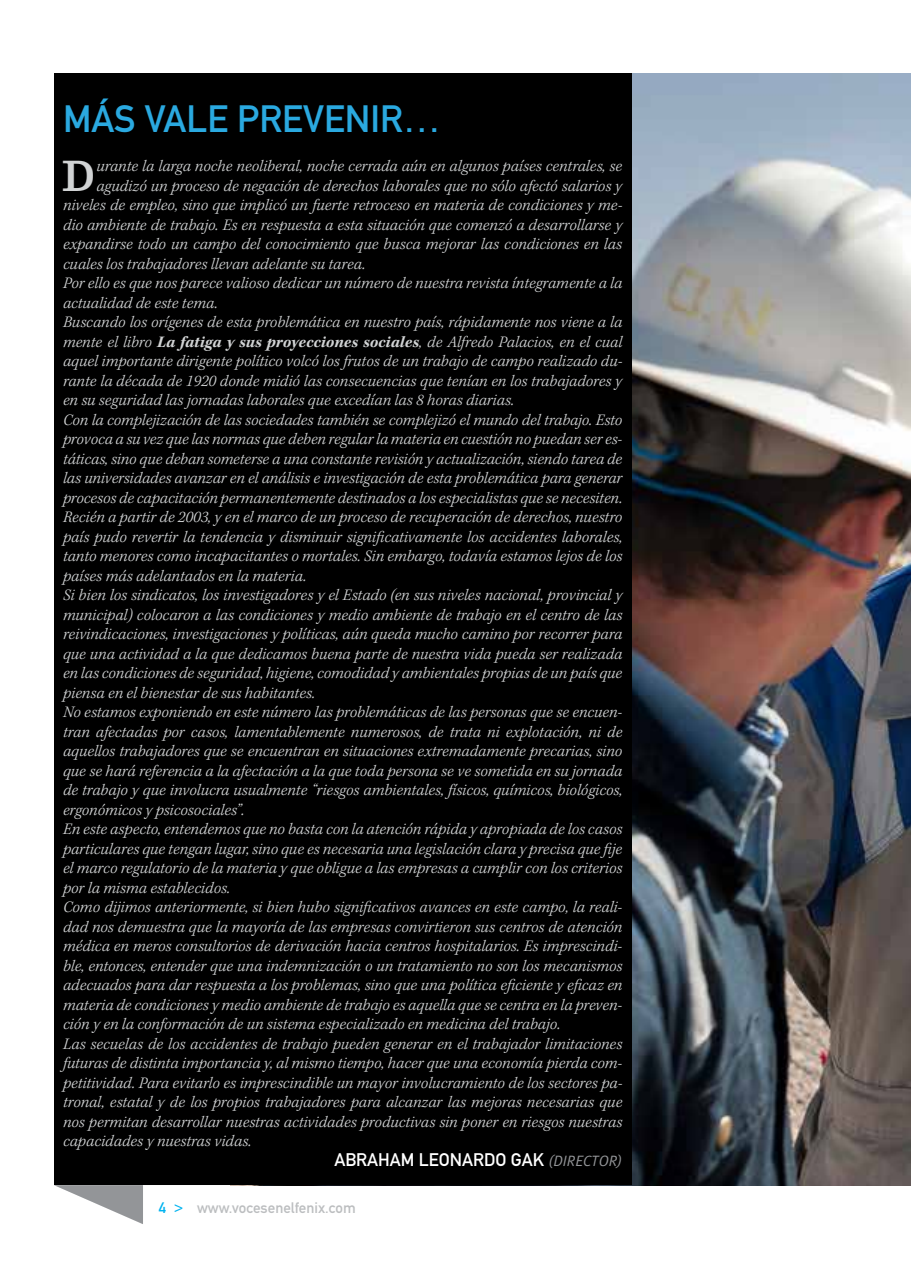
<style>
.page{position:relative;width:911px;height:1263px;background:#fff}
.page>*{position:absolute;margin:0;border:0;box-sizing:border-box;transform-origin:0 0}
.t1{font:700 46.35px "Egyptienne F";color:#d1d3d4}
.t2{font:37.5px "DIN Mittelschrift";color:#2aa9e0}
.t3{font:18px "DIN Mittelschrift";color:#fff}
.t4{font:italic 300 16.5px "Kepler Std";color:#d1d3d4}
.t5{font:15px "DIN Mittelschrift";color:#bcbec0}
.t6{font:italic 15px "Meta Plus Normal";color:#939598}
.s1{font-weight:700}
.s2{color:#00b3f0}
</style>
<div class="page">
<img style="left:631px;top:74px;width:280px;height:1111px">
<div style="left:54px;top:74px;width:577px;height:1111px;background:#000"></div>
<svg style="left:54px;top:1185px;width:89px;height:39px"></svg>
<h2 class="t2" style="left:63px;top:97px;width:379px">Más vale prevenir…</h2>
<h1 class="t1" style="left:62px;top:150px;width:35px">D</h1>
<p class="t4" style="left:96px;top:156px;width:527px">urante la larga noche neoliberal, noche cerrada aún en algunos países centrales, se</p>
<p class="t4" style="left:96px;top:176px;width:527px">agudizó un proceso de negación de derechos laborales que no sólo afectó salarios y</p>
<p class="t4" style="left:63px;top:195px;width:561px">niveles de empleo, sino que implicó un fuerte retroceso en materia de condiciones y me-</p>
<p class="t4" style="left:63px;top:215px;width:561px">dio ambiente de trabajo. Es en respuesta a esta situación que comenzó a desarrollarse y</p>
<p class="t4" style="left:63px;top:234px;width:561px">expandirse todo un campo del conocimiento que busca mejorar las condiciones en las</p>
<p class="t4" style="left:63px;top:254px;width:304px">cuales los trabajadores llevan adelante su tarea.</p>
<p class="t4" style="left:63px;top:273px;width:561px">Por ello es que nos parece valioso dedicar un número de nuestra revista íntegramente a la</p>
<p class="t4" style="left:63px;top:293px;width:156px">actualidad de este tema.</p>
<p class="t4" style="left:63px;top:312px;width:561px">Buscando los orígenes de esta problemática en nuestro país, rápidamente nos viene a la</p>
<p class="t4" style="left:63px;top:332px;width:561px">mente el libro <span class="s1">La fatiga y sus proyecciones sociales</span>, de Alfredo Palacios, en el cual</p>
<p class="t4" style="left:63px;top:351px;width:561px">aquel importante dirigente político volcó los frutos de un trabajo de campo realizado du-</p>
<p class="t4" style="left:63px;top:371px;width:561px">rante la década de 1920 donde midió las consecuencias que tenían en los trabajadores y</p>
<p class="t4" style="left:63px;top:390px;width:453px">en su seguridad las jornadas laborales que excedían las 8 horas diarias.</p>
<p class="t4" style="left:63px;top:410px;width:561px">Con la complejización de las sociedades también se complejizó el mundo del trabajo. Esto</p>
<p class="t4" style="left:63px;top:429px;width:561px">provoca a su vez que las normas que deben regular la materia en cuestión no puedan ser es-</p>
<p class="t4" style="left:63px;top:449px;width:561px">táticas, sino que deban someterse a una constante revisión y actualización, siendo tarea de</p>
<p class="t4" style="left:63px;top:468px;width:561px">las universidades avanzar en el análisis e investigación de esta problemática para generar</p>
<p class="t4" style="left:63px;top:488px;width:561px">procesos de capacitación permanentemente destinados a los especialistas que se necesiten.</p>
<p class="t4" style="left:63px;top:507px;width:561px">Recién a partir de 2003, y en el marco de un proceso de recuperación de derechos, nuestro</p>
<p class="t4" style="left:63px;top:527px;width:561px">país pudo revertir la tendencia y disminuir significativamente los accidentes laborales,</p>
<p class="t4" style="left:63px;top:546px;width:561px">tanto menores como incapacitantes o mortales. Sin embargo, todavía estamos lejos de los</p>
<p class="t4" style="left:63px;top:566px;width:245px">países más adelantados en la materia.</p>
<p class="t4" style="left:63px;top:585px;width:561px">Si bien los sindicatos, los investigadores y el Estado (en sus niveles nacional, provincial y</p>
<p class="t4" style="left:63px;top:605px;width:561px">municipal) colocaron a las condiciones y medio ambiente de trabajo en el centro de las</p>
<p class="t4" style="left:63px;top:624px;width:561px">reivindicaciones, investigaciones y políticas, aún queda mucho camino por recorrer para</p>
<p class="t4" style="left:63px;top:644px;width:561px">que una actividad a la que dedicamos buena parte de nuestra vida pueda ser realizada</p>
<p class="t4" style="left:63px;top:663px;width:561px">en las condiciones de seguridad, higiene, comodidad y ambientales propias de un país que</p>
<p class="t4" style="left:63px;top:683px;width:253px">piensa en el bienestar de sus habitantes.</p>
<p class="t4" style="left:63px;top:702px;width:561px">No estamos exponiendo en este número las problemáticas de las personas que se encuen-</p>
<p class="t4" style="left:63px;top:722px;width:561px">tran afectadas por casos, lamentablemente numerosos, de trata ni explotación, ni de</p>
<p class="t4" style="left:63px;top:742px;width:561px">aquellos trabajadores que se encuentran en situaciones extremadamente precarias, sino</p>
<p class="t4" style="left:63px;top:761px;width:561px">que se hará referencia a la afectación a la que toda persona se ve sometida en su jornada</p>
<p class="t4" style="left:63px;top:781px;width:561px">de trabajo y que involucra usualmente “riesgos ambientales, físicos, químicos, biológicos,</p>
<p class="t4" style="left:63px;top:800px;width:183px">ergonómicos y psicosociales”.</p>
<p class="t4" style="left:63px;top:820px;width:561px">En este aspecto, entendemos que no basta con la atención rápida y apropiada de los casos</p>
<p class="t4" style="left:63px;top:839px;width:561px">particulares que tengan lugar, sino que es necesaria una legislación clara y precisa que fije</p>
<p class="t4" style="left:63px;top:859px;width:561px">el marco regulatorio de la materia y que obligue a las empresas a cumplir con los criterios</p>
<p class="t4" style="left:63px;top:878px;width:168px">por la misma establecidos.</p>
<p class="t4" style="left:63px;top:898px;width:561px">Como dijimos anteriormente, si bien hubo significativos avances en este campo, la reali-</p>
<p class="t4" style="left:63px;top:917px;width:561px">dad nos demuestra que la mayoría de las empresas convirtieron sus centros de atención</p>
<p class="t4" style="left:63px;top:937px;width:561px">médica en meros consultorios de derivación hacia centros hospitalarios. Es imprescindi-</p>
<p class="t4" style="left:63px;top:956px;width:561px">ble, entonces, entender que una indemnización o un tratamiento no son los mecanismos</p>
<p class="t4" style="left:63px;top:976px;width:561px">adecuados para dar respuesta a los problemas, sino que una política eficiente y eficaz en</p>
<p class="t4" style="left:63px;top:995px;width:561px">materia de condiciones y medio ambiente de trabajo es aquella que se centra en la preven-</p>
<p class="t4" style="left:63px;top:1015px;width:499px">ción y en la conformación de un sistema especializado en medicina del trabajo.</p>
<p class="t4" style="left:63px;top:1034px;width:561px">Las secuelas de los accidentes de trabajo pueden generar en el trabajador limitaciones</p>
<p class="t4" style="left:63px;top:1054px;width:561px">futuras de distinta importancia y, al mismo tiempo, hacer que una economía pierda com-</p>
<p class="t4" style="left:63px;top:1073px;width:561px">petitividad. Para evitarlo es imprescindible un mayor involucramiento de los sectores pa-</p>
<p class="t4" style="left:63px;top:1093px;width:561px">tronal, estatal y de los propios trabajadores para alcanzar las mejoras necesarias que</p>
<p class="t4" style="left:63px;top:1112px;width:561px">nos permitan desarrollar nuestras actividades productivas sin poner en riesgos nuestras</p>
<p class="t4" style="left:63px;top:1132px;width:190px">capacidades y nuestras vidas.</p>
<p class="t3" style="left:334px;top:1149px;width:13px">ABRAHAM</p>
<p class="t3" style="left:419px;top:1149px;width:32px">LEONARDO</p>
<p class="t3" style="left:511px;top:1149px;width:12px">GAK</p>
<p class="t6" style="left:548px;top:1152px;width:75px">(DIRECTOR)</p>
<p class="t5" style="left:159px;top:1199px;width:199px"><span class="s2">4 &gt;</span> www.vocesenelfenix.com</p>
</div>
